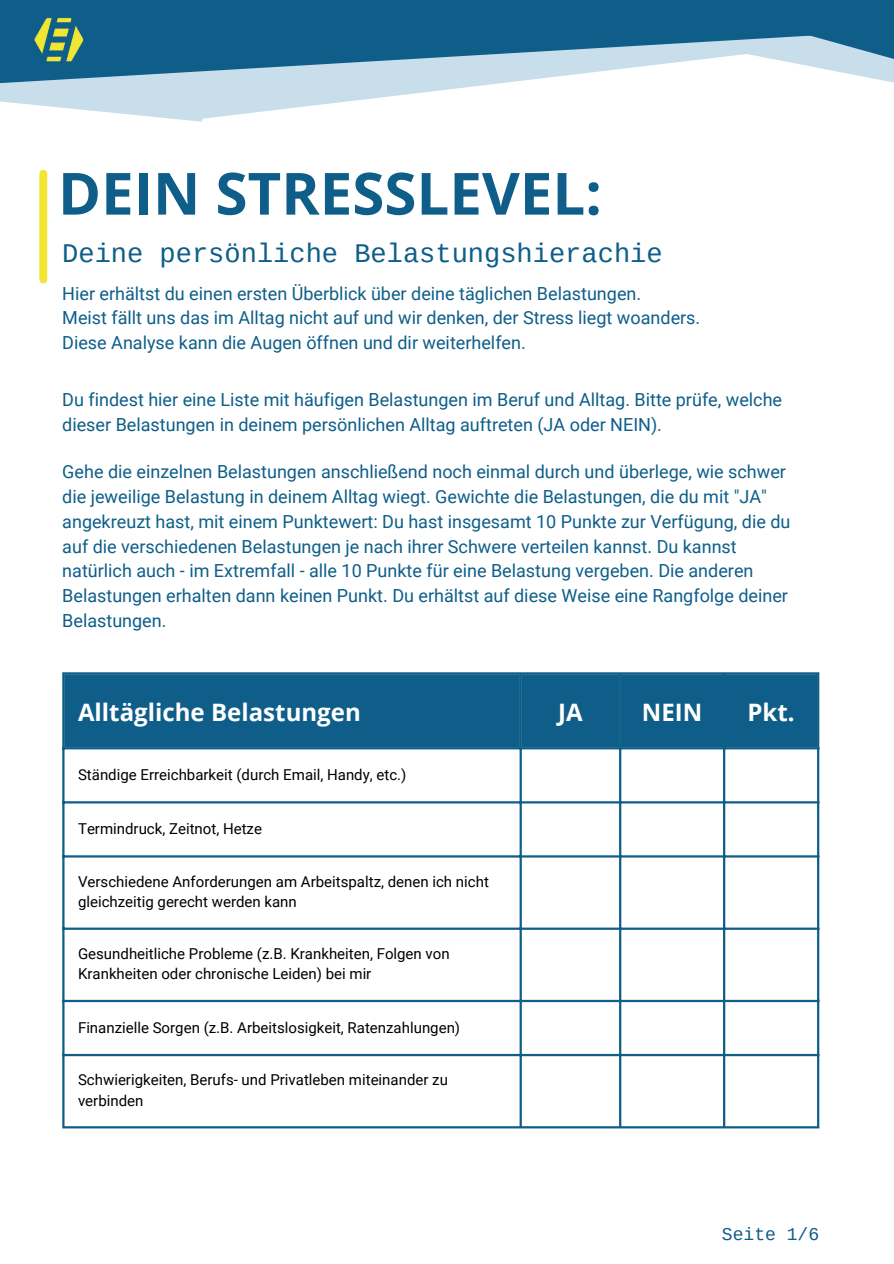
<style>
.page{position:relative;width:894px;height:1264px;background:#fff}
.page>*{position:absolute;margin:0;border:0;box-sizing:border-box;transform-origin:0 0}
.t1{font:700 58.2px "Open Sans";color:#0e5e89}
.t2{font:27px "Cousine";color:#0e5e89}
.t3{font:700 24px "Open Sans";color:#fff}
.t4{font:18px/24.8px "Roboto";color:#0e5e89}
.t5{font:18px "Cousine";color:#0e5e89}
.t6{font:15px/20.2px "Roboto";color:#000}
</style>
<div class="page">
<svg style="left:0;top:0;width:405px;height:284px"></svg>
<svg style="left:405px;top:0;width:488px;height:95px"></svg>
<div style="left:64px;top:674px;width:752px;height:73px;background:#0e5e89"></div>
<svg style="left:64px;top:749px;width:455px;height:377px"></svg>
<hr style="left:62px;top:674px;width:2px;height:452px;background:#0e5e89">
<hr style="left:519px;top:674px;width:2px;height:452px;background:#0e5e89">
<hr style="left:619px;top:674px;width:2px;height:452px;background:#0e5e89">
<hr style="left:722px;top:674px;width:3px;height:452px;background:#0e5e89">
<hr style="left:816px;top:674px;width:3px;height:452px;background:#0e5e89">
<hr style="left:62px;top:672px;width:757px;height:2px;background:#0e5e89">
<hr style="left:62px;top:747px;width:757px;height:2px;background:#0e5e89">
<hr style="left:62px;top:801px;width:757px;height:2px;background:#0e5e89">
<hr style="left:62px;top:855px;width:757px;height:2px;background:#0e5e89">
<hr style="left:62px;top:927px;width:757px;height:2px;background:#0e5e89">
<hr style="left:62px;top:999px;width:757px;height:3px;background:#0e5e89">
<hr style="left:62px;top:1053px;width:757px;height:3px;background:#0e5e89">
<hr style="left:62px;top:1126px;width:757px;height:2px;background:#0e5e89">
<div style="left:39px;top:174px;width:8px;height:105px;background:#f2e633"></div>
<img style="left:27px;top:15px;width:61px;height:49px">
<p class="t1" style="left:58px;top:152px;width:545px">DEIN STRESSLEVEL:</p>
<p class="t2" style="left:62px;top:239px;width:601px">Deine persönliche Belastungshierachie</p>
<p class="t4" style="left:62px;top:281px;width:580px">Hier erhältst du einen ersten Überblick über deine täglichen Belastungen.</p>
<p class="t4" style="left:62px;top:306px;width:639px">Meist fällt uns das im Alltag nicht auf und wir denken, der Stress liegt woanders.</p>
<p class="t4" style="left:62px;top:331px;width:465px">Diese Analyse kann die Augen öffnen und dir weiterhelfen.</p>
<p class="t4" style="left:62px;top:388px;width:721px">Du findest hier eine Liste mit häufigen Belastungen im Beruf und Alltag. Bitte prüfe, welche dieser Belastungen in deinem persönlichen Alltag auftreten (JA oder NEIN).</p>
<p class="t4" style="left:62px;top:459px;width:729px">Gehe die einzelnen Belastungen anschließend noch einmal durch und überlege, wie schwer die jeweilige Belastung in deinem Alltag wiegt. Gewichte die Belastungen, die du mit "JA" angekreuzt hast, mit einem Punktewert: Du hast insgesamt 10 Punkte zur Verfügung, die du auf die verschiedenen Belastungen je nach ihrer Schwere verteilen kannst. Du kannst natürlich auch - im Extremfall - alle 10 Punkte für eine Belastung vergeben. Die anderen Belastungen erhalten dann keinen Punkt. Du erhältst auf diese Weise eine Rangfolge deiner Belastungen.</p>
<p class="t3" style="left:78px;top:695px;width:284px">Alltägliche Belastungen</p>
<p class="t3" style="left:558px;top:695px;width:26px">JA</p>
<p class="t3" style="left:641px;top:695px;width:62px">NEIN</p>
<p class="t3" style="left:747px;top:695px;width:49px">Pkt.</p>
<p class="t6" style="left:78px;top:764px;width:330px">Ständige Erreichbarkeit (durch Email, Handy, etc.)</p>
<p class="t6" style="left:78px;top:818px;width:185px">Termindruck, Zeitnot, Hetze</p>
<p class="t6" style="left:78px;top:871px;width:412px">Verschiedene Anforderungen am Arbeitspaltz, denen ich nicht gleichzeitig gerecht werden kann</p>
<p class="t6" style="left:78px;top:943px;width:373px">Gesundheitliche Probleme (z.B. Krankheiten, Folgen von<br>Krankheiten oder chronische Leiden) bei mir</p>
<p class="t6" style="left:78px;top:1017px;width:383px">Finanzielle Sorgen (z.B. Arbeitslosigkeit, Ratenzahlungen)</p>
<p class="t6" style="left:78px;top:1070px;width:371px">Schwierigkeiten, Berufs- und Privatleben miteinander zu verbinden</p>
<p class="t5" style="left:721px;top:1224px;width:99px">Seite 1/6</p>
</div>
